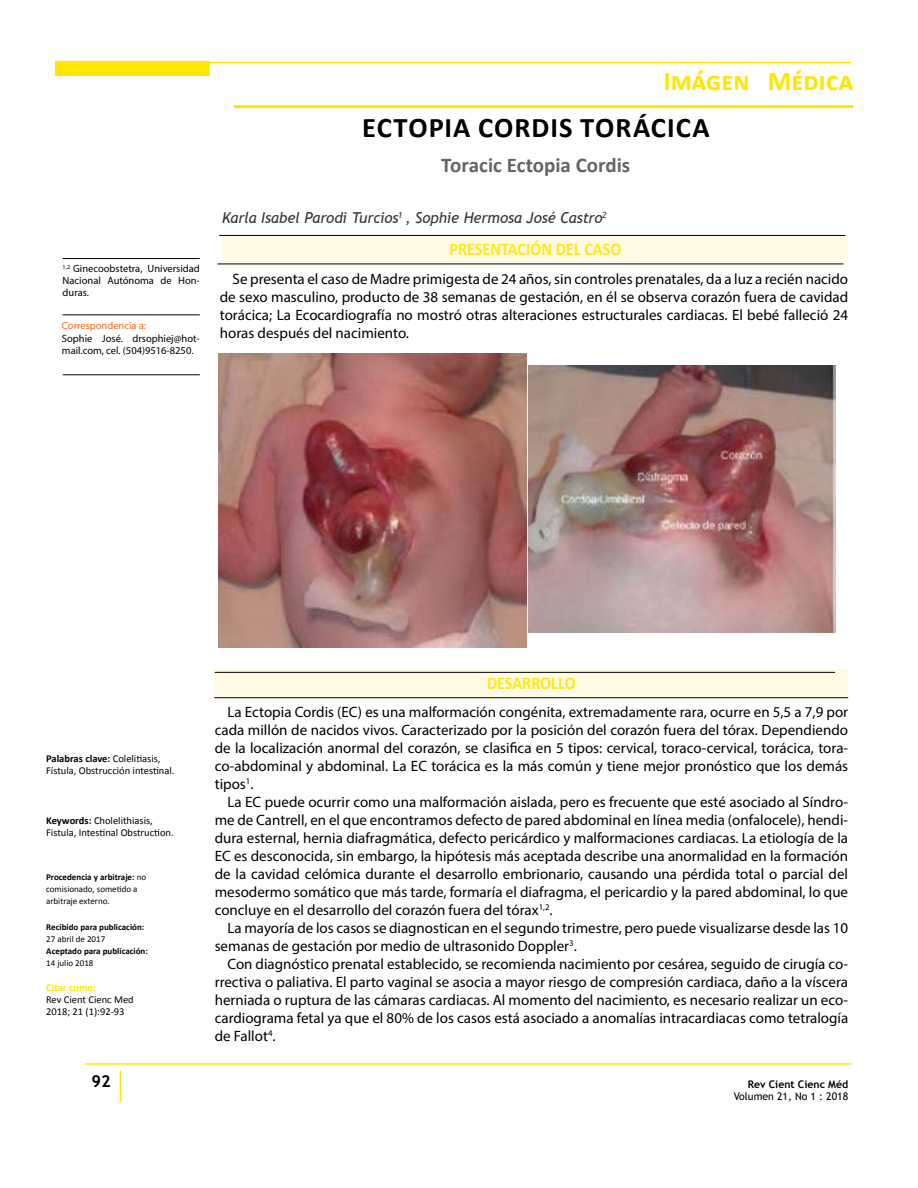
<style>
.page{position:relative;width:918px;height:1188px;background:#fff}
.page>*{position:absolute;margin:0;border:0;box-sizing:border-box;transform-origin:0 0}
.t1{font:700 28.5px "Calibri";letter-spacing:.035em;color:#000}
.t2{font:700 27px "Calibri";color:#ffe600}
.t3{font:700 21px "Calibri";letter-spacing:-.005em;color:#636466}
.t4{font:700 18px "Calibri";color:#ffe600;scale:.9 1}
.t5{font:700 16.5px "Trebuchet MS";color:#000}
.t6{font:15px/18px "Myriad Pro";color:#000;text-align:justify}
.t7{font:italic 15px "Trebuchet MS";letter-spacing:-.005em;color:#333334}
.t8{font:10.5px/12px "Calibri";color:#000}
.t9{font:10.5px/12px "Myriad Pro";color:#000}
.t10{font:10.5px "Trebuchet MS";color:#000}
.t11{font:10.5px "Myriad Pro";color:#f36c21}
.t12{font:700 10.5px "Trebuchet MS";color:#000}
.t13{font:700 10.5px "Calibri";color:#ffe600}
.t14{font:9px/12px "Calibri";color:#000}
.t15{font:700 9px "Calibri";color:#000}
.s1{font-weight:700}
</style>
<div class="page">
<div style="left:55px;top:61px;width:155px;height:15px;background:#ffe600"></div>
<hr style="left:110px;top:62px;width:741px;height:1px;background:#ffe600">
<hr style="left:120px;top:1070px;width:1px;height:32px;background:#ffe600">
<hr style="left:85px;top:1063px;width:766px;height:2px;background:#ffe600">
<hr style="left:63px;top:258px;width:137px;height:1px;background:#000">
<hr style="left:63px;top:314px;width:137px;height:1px;background:#000">
<hr style="left:63px;top:374px;width:137px;height:1px;background:#000">
<hr style="left:234px;top:105px;width:619px;height:3px;background:#ffe600">
<div style="left:214px;top:669px;width:634px;height:29px;background:#fffae1"></div>
<div style="left:223px;top:236px;width:625px;height:28px;background:#fffae1"></div>
<hr style="left:215px;top:672px;width:620px;height:1px;background:#000">
<hr style="left:219px;top:235px;width:626px;height:1px;background:#000">
<hr style="left:214px;top:697px;width:634px;height:1px;background:#000">
<hr style="left:217px;top:264px;width:626px;height:1px;background:#000">
<img style="left:219px;top:354px;width:307px;height:293px">
<img style="left:529px;top:365px;width:307px;height:267px">
<p class="t9" style="left:63px;top:262px;width:139px;text-align:justify"><sup>1,2</sup> Ginecoobstetra, Universidad Nacional Autónoma de Hon&shy;duras.</p>
<p class="t11" style="left:62px;top:319px;width:86px">Correspondencia a:</p>
<p class="t9" style="left:62px;top:332px;width:139px;line-height:12.6px">Sophie José. drsophiej@hot&shy;mail.com, cel. (504)9516-8250.</p>
<h2 class="t2" style="left:664px;top:62px;width:191px">Imágen Médica</h2>
<h1 class="t1" style="left:362px;top:107px;width:349px">ECTOPIA CORDIS TORÁCICA</h1>
<h3 class="t3" style="left:441px;top:150px;width:191px">Toracic Ectopia Cordis</h3>
<p class="t7" style="left:222px;top:208px;width:386px">Karla Isabel Parodi Turcios<sup>1</sup> , Sophie Hermosa José Castro<sup>2</sup></p>
<p class="t4" style="left:449px;top:237px;width:193px">PRESENTACIÓN DEL CASO</p>
<p class="t6" style="left:220px;top:269px;width:630px;text-indent:13px">Se presenta el caso de Madre primigesta de 24 años, sin controles prenatales, da a luz a recién nacido de sexo masculino, producto de 38 semanas de gestación, en él se observa corazón fuera de cavidad torácica; La Ecocardiografía no mostró otras alteraciones estructurales cardiacas. El bebé falleció 24 horas después del nacimiento.</p>
<p class="t8" style="left:46px;top:753px;width:130px"><span class="s1">Palabras clave:</span> Colelitiasis,<br>Fístula, Obstrucción intestinal.</p>
<p class="t8" style="left:46px;top:815px;width:129px"><span class="s1">Keywords:</span> Cholelithiasis,<br>Fistula, Intestinal Obstruction.</p>
<p class="t14" style="left:46px;top:871px;width:102px"><span class="s1">Procedencia y arbitraje:</span> no comisionado, sometido a arbitraje externo.</p>
<p class="t15" style="left:46px;top:920px;width:100px">Recibido para publicación:</p>
<p class="t14" style="left:46px;top:932px;width:60px">27 abril de 2017</p>
<p class="t15" style="left:46px;top:944px;width:103px">Aceptado para publicación:</p>
<p class="t14" style="left:46px;top:956px;width:49px">14 julio 2018</p>
<p class="t13" style="left:46px;top:980px;width:52px">Citar como:</p>
<p class="t8" style="left:46px;top:993px;width:89px">Rev Cient Cienc Med<br>2018; 21 (1):92-93</p>
<p class="t5" style="left:91px;top:1071px;width:21px">92</p>
<p class="t4" style="left:487px;top:670px;width:100px">DESARROLLO</p>
<p class="t6" style="left:215px;top:703px;width:635px;text-indent:13px">La Ectopia Cordis (EC) es una malformación congénita, extremadamente rara, ocurre en 5,5 a 7,9 por cada millón de nacidos vivos. Caracterizado por la posición del corazón fuera del tórax. Dependiendo de la localización anormal del corazón, se clasifica en 5 tipos: cervical, toraco-cervical, torácica, tora&shy;co-abdominal y abdominal. La EC torácica es la más común y tiene mejor pronóstico que los demás tipos<sup>1</sup>.</p>
<p class="t6" style="left:215px;top:793px;width:635px;text-indent:13px">La EC puede ocurrir como una malformación aislada, pero es frecuente que esté asociado al Síndro&shy;me de Cantrell, en el que encontramos defecto de pared abdominal en línea media (onfalocele), hendi&shy;dura esternal, hernia diafragmática, defecto pericárdico y malformaciones cardiacas. La etiología de la EC es desconocida, sin embargo, la hipótesis más aceptada describe una anormalidad en la formación de la cavidad celómica durante el desarrollo embrionario, causando una pérdida total o parcial del mesodermo somático que más tarde, formaría el diafragma, el pericardio y la pared abdominal, lo que concluye en el desarrollo del corazón fuera del tórax<sup>1,2</sup>.</p>
<p class="t6" style="left:215px;top:919px;width:635px;text-indent:13px">La mayoría de los casos se diagnostican en el segundo trimestre, pero puede visualizarse desde las 10 semanas de gestación por medio de ultrasonido Doppler<sup>3</sup>.</p>
<p class="t6" style="left:215px;top:955px;width:635px;text-indent:13px">Con diagnóstico prenatal establecido, se recomienda nacimiento por cesárea, seguido de cirugía co&shy;rrectiva o paliativa. El parto vaginal se asocia a mayor riesgo de compresión cardiaca, daño a la víscera herniada o ruptura de las cámaras cardiacas. Al momento del nacimiento, es necesario realizar un eco&shy;cardiograma fetal ya que el 80% de los casos está asociado a anomalías intracardiacas como tetralogía de Fallot<sup>4</sup>.</p>
<p class="t12" style="left:748px;top:1077px;width:102px">Rev Cient Cienc Méd</p>
<p class="t10" style="left:734px;top:1090px;width:116px">Volumen 21, No 1 : 2018</p>
</div>
